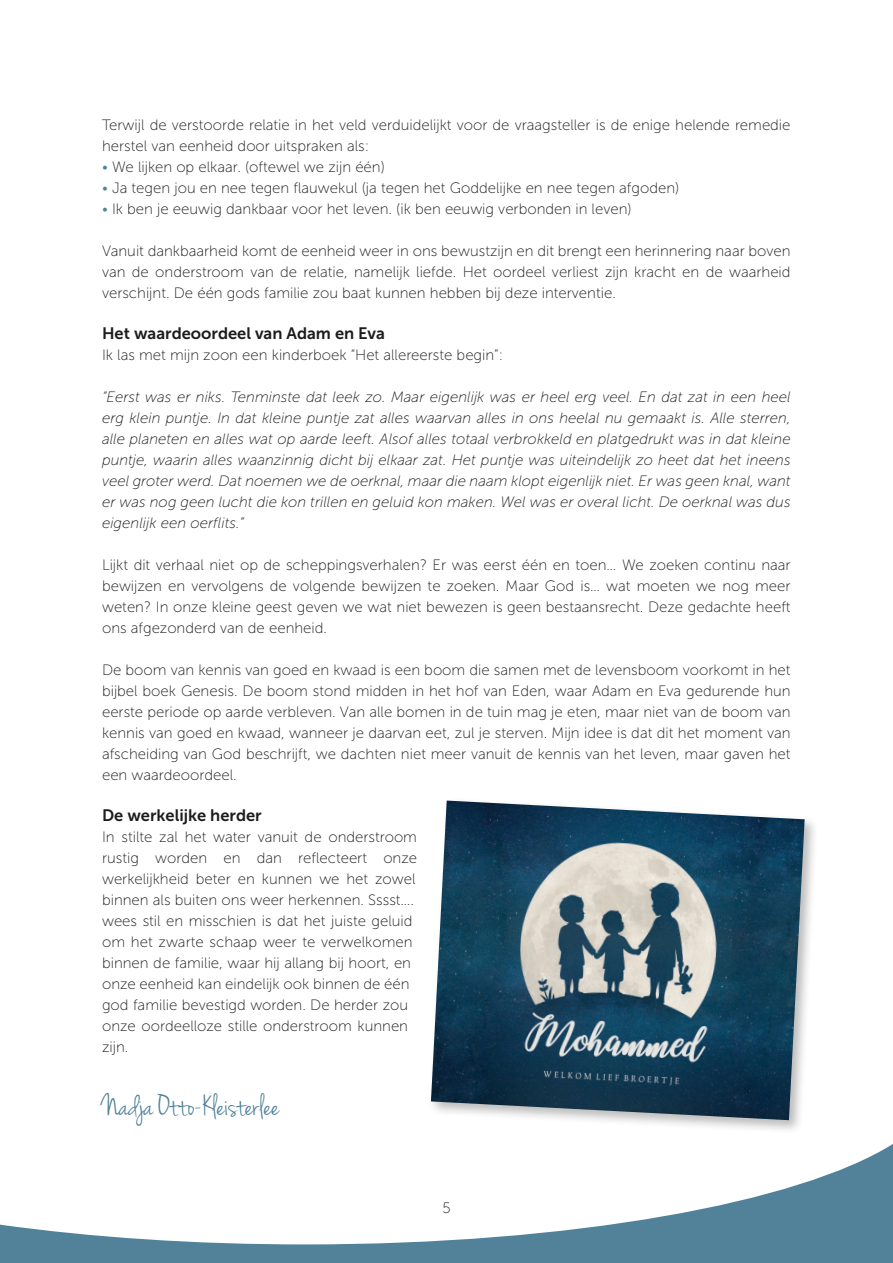
<style>
.page{position:relative;width:893px;height:1263px;background:#fff}
.page>*{position:absolute;margin:0;border:0;box-sizing:border-box;transform-origin:0 0}
.Broodtekst{font:31.5px "Jenna Sue";color:#518299}
.Tussenkop{font:16.5px "Museo Sans 700";color:#1c1c1b}
.Broodtekst-2{font:15px/21px "Museo Sans 100";color:#1c1c1b;text-align:justify}
.Broodtekst-3{font:italic 15px/21px "Museo Sans 100";color:#1c1c1b;text-align:justify}
.s1{color:#518299}
</style>
<div class="page">
<svg style="left:0;top:1144px;width:893px;height:119px"></svg>
<div style="left:428px;top:798px;width:391px;height:337px;background:#1c1c1b;opacity:.3"></div>
<img style="left:431px;top:800px;width:374px;height:320px">
<p class="Broodtekst-2" style="left:102px;top:115px;width:690px">Terwijl de verstoorde relatie in het veld verduidelijkt voor de vraagsteller is de enige helende remedie herstel van eenheid door uitspraken als:</p>
<p class="Broodtekst-2" style="left:102px;top:157px;width:284px"><span class="s1">•</span> We lijken op elkaar. (oftewel we zijn één)</p>
<p class="Broodtekst-2" style="left:102px;top:178px;width:579px"><span class="s1">•</span> Ja tegen jou en nee tegen flauwekul (ja tegen het Goddelijke en nee tegen afgoden)</p>
<p class="Broodtekst-2" style="left:102px;top:199px;width:531px"><span class="s1">•</span> Ik ben je eeuwig dankbaar voor het leven. (ik ben eeuwig verbonden in leven)</p>
<p class="Broodtekst-2" style="left:102px;top:241px;width:690px">Vanuit dankbaarheid komt de eenheid weer in ons bewustzijn en dit brengt een herinnering naar boven van de onderstroom van de relatie, namelijk liefde. Het oordeel verliest zijn kracht en de waarheid verschijnt. De één gods familie zou baat kunnen hebben bij deze interventie.</p>
<p class="Tussenkop" style="left:102px;top:324px;width:284px">Het waardeoordeel van Adam en Eva</p>
<p class="Broodtekst-2" style="left:102px;top:345px;width:403px">Ik las met mijn zoon een kinderboek “Het allereerste begin”:</p>
<p class="Broodtekst-3" style="left:102px;top:387px;width:690px">“Eerst was er niks. Tenminste dat leek zo. Maar eigenlijk was er heel erg veel. En dat zat in een heel erg klein puntje. In dat kleine puntje zat alles waarvan alles in ons heelal nu gemaakt is. Alle sterren, alle planeten en alles wat op aarde leeft. Alsof alles totaal verbrokkeld en platgedrukt was in dat kleine puntje, waarin alles waanzinnig dicht bij elkaar zat. Het puntje was uiteindelijk zo heet dat het ineens veel groter werd. Dat noemen we de oerknal, maar die naam klopt eigenlijk niet. Er was geen knal, want er was nog geen lucht die kon trillen en geluid kon maken. Wel was er overal licht. De oerknal was dus eigenlijk een oerflits.”</p>
<p class="Broodtekst-2" style="left:102px;top:555px;width:690px">Lijkt dit verhaal niet op de scheppingsverhalen? Er was eerst één en toen… We zoeken continu naar bewijzen en vervolgens de volgende bewijzen te zoeken. Maar God is… wat moeten we nog meer weten? In onze kleine geest geven we wat niet bewezen is geen bestaansrecht. Deze gedachte heeft ons afgezonderd van de eenheid.</p>
<p class="Broodtekst-2" style="left:102px;top:660px;width:690px">De boom van kennis van goed en kwaad is een boom die samen met de levensboom voorkomt in het bijbel boek Genesis. De boom stond midden in het hof van Eden, waar Adam en Eva gedurende hun eerste periode op aarde verbleven. Van alle bomen in de tuin mag je eten, maar niet van de boom van kennis van goed en kwaad, wanneer je daarvan eet, zul je sterven. Mijn idee is dat dit het moment van afscheiding van God beschrijft, we dachten niet meer vanuit de kennis van het leven, maar gaven het een waardeoordeel.</p>
<p class="Tussenkop" style="left:102px;top:806px;width:161px">De werkelijke herder</p>
<p class="Broodtekst-2" style="left:102px;top:826px;width:317px;text-align:left">In stilte zal het water vanuit de onderstroom rustig worden en dan reflecteert onze werkelijkheid beter en kunnen we het zowel binnen als buiten ons weer herkennen. Sssst…. wees stil en misschien is dat het juiste geluid om het zwarte schaap weer te verwelkomen binnen de familie, waar hij allang bij hoort, en onze eenheid kan eindelijk ook binnen de één god familie bevestigd worden. De herder zou onze oordeelloze stille onderstroom kunnen zijn.</p>
<p class="Broodtekst" style="left:102px;top:1088px;width:179px">Nadja Otto-Kleisterlee</p>
<p class="Broodtekst-2" style="left:442px;top:1197px;width:10px">5</p>
</div>
